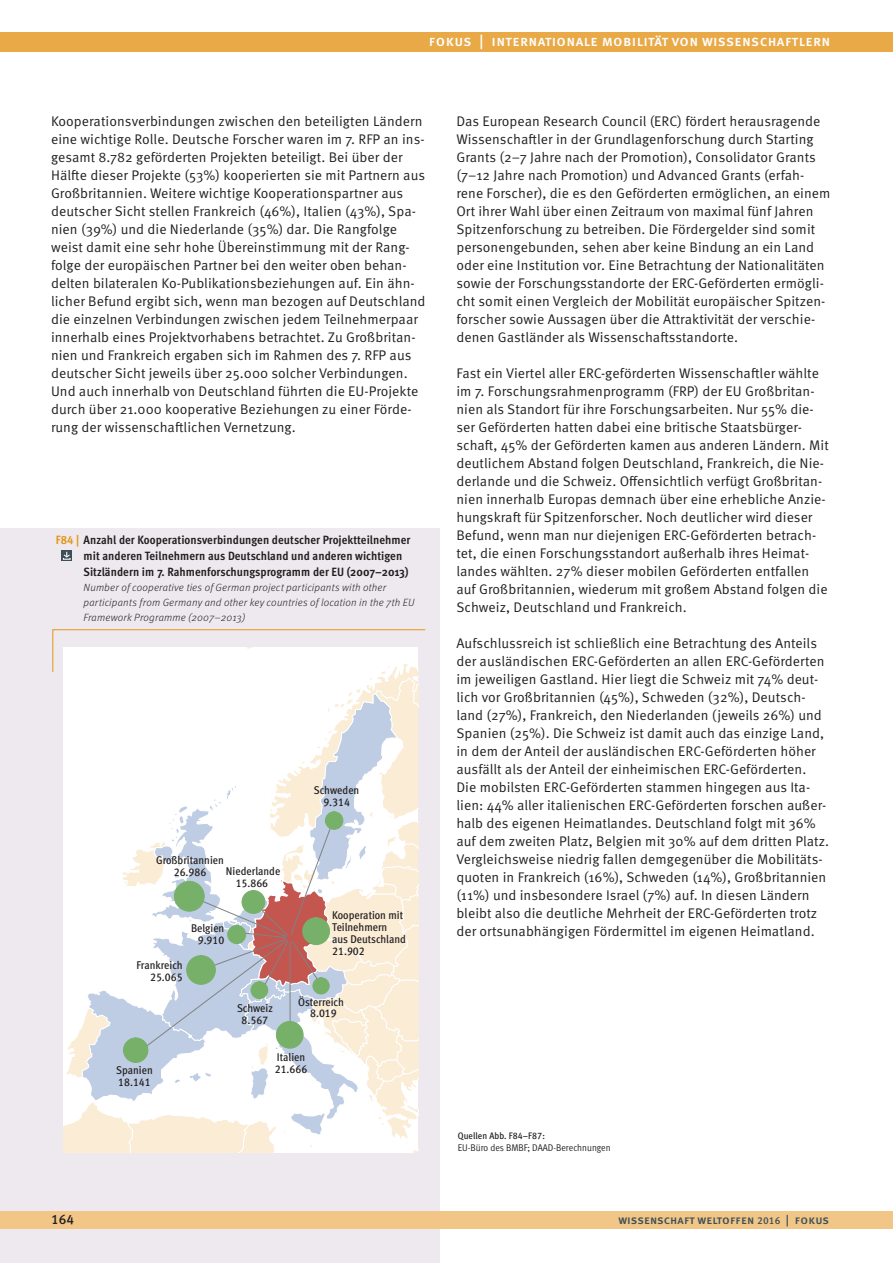
<style>
.page{position:relative;width:893px;height:1263px;background:#fff}
.page>*{position:absolute;margin:0;border:0;box-sizing:border-box;transform-origin:0 0}
.t1{font:500 15px "Meta OT";letter-spacing:.02em;color:#fff}
.t2{font:13.95px/18px "Meta OT Norm";letter-spacing:.005em;color:#231f20}
.t3{font:500 13.5px "Meta OT";color:#231f20}
.t4{font:700 condensed 12px/15.8px "Meta OT";letter-spacing:.005em;color:#231f20;scale:1.05 1}
.t5{font:500 12px "Meta OT";letter-spacing:.005em;color:#3d4f59}
.t6{font:500 condensed 11.25px/11.7px "Meta OT";color:#231f20;text-align:center;scale:1.05 1}
.t7{font:italic 300 10.5px/15px "Meta OT";letter-spacing:.02em;color:#231f20}
.t8{font:9.75px "Meta OT Cond Norm";letter-spacing:-.005em;color:#231f20;scale:1.05 1}
.t9{font:500 condensed 9.45px "Meta OT";letter-spacing:.01em;color:#231f20;scale:1.05 1}
.s1{color:#e29616}
.s2{font-size:10.05px}
</style>
<div class="page">
<div style="left:0;top:528px;width:439px;height:735px;background:#eee9ef"></div>
<div style="left:0;top:32px;width:893px;height:19px;background:#e9a947"></div>
<svg style="left:52px;top:629px;width:374px;height:523px;background:#eeece9"></svg>
<div style="left:0;top:1211px;width:893px;height:17px;background:#f1c686"></div>
<div style="left:62px;top:551px;width:10px;height:10px;background:#3d4f59"></div>
<svg style="left:63px;top:552px;width:8px;height:8px"></svg>
<p class="t1" style="left:429px;top:31px;width:403px">fokus | internationale mobilität von wissenschaftlern</p>
<p class="t2" style="left:51px;top:112px;width:376px">Kooperationsverbindungen zwischen den beteiligten Ländern eine wichtige Rolle. Deutsche Forscher waren im 7. RFP an ins&shy;gesamt 8.782 geförderten Projekten beteiligt. Bei über der Hälfte dieser Projekte (53%) kooperierten sie mit Partnern aus Großbritannien. Weitere wichtige Kooperationspartner aus deutscher Sicht stellen Frankreich (46%), Italien (43%), Spa&shy;nien (39%) und die Niederlande (35%) dar. Die Rangfolge weist damit eine sehr hohe Übereinstimmung mit der Rang&shy;folge der europäischen Partner bei den weiter oben behan&shy;delten bilateralen Ko-Publikationsbeziehungen auf. Ein ähn&shy;licher Befund ergibt sich, wenn man bezogen auf Deutschland die einzelnen Verbindungen zwischen jedem Teilnehmerpaar innerhalb eines Projektvorhabens betrachtet. Zu Großbritan&shy;nien und Frankreich ergaben sich im Rahmen des 7. RFP aus deutscher Sicht jeweils über 25.000 solcher Verbindungen.<br>Und auch innerhalb von Deutschland führten die EU-Projekte durch über 21.000 kooperative Beziehungen zu einer Förde&shy;rung der wissenschaftlichen Vernetzung.</p>
<p class="t2" style="left:456px;top:112px;width:376px">Das European Research Council (ERC) fördert herausragende Wissenschaftler in der Grundlagenforschung durch Starting Grants (2–7 Jahre nach der Promotion), Consolidator Grants (7–12 Jahre nach Promotion) und Advanced Grants (erfah&shy;rene Forscher), die es den Geförderten ermöglichen, an einem Ort ihrer Wahl über einen Zeitraum von maximal fünf Jahren Spitzenforschung zu betreiben. Die Fördergelder sind somit personengebunden, sehen aber keine Bindung an ein Land oder eine Institution vor. Eine Betrachtung der Nationalitäten sowie der Forschungsstandorte der ERC-Geförderten ermögli&shy;cht somit einen Vergleich der Mobilität europäischer Spitzen&shy;forscher sowie Aussagen über die Attraktivität der verschie&shy;denen Gastländer als Wissenschaftsstandorte.</p>
<p class="t2" style="left:456px;top:364px;width:374px">Fast ein Viertel aller ERC-geförderten Wissenschaftler wählte im 7. Forschungsrahmenprogramm (FRP) der EU Großbritan&shy;nien als Standort für ihre Forschungsarbeiten. Nur 55% die&shy;ser Geförderten hatten dabei eine britische Staatsbürger&shy;schaft, 45% der Geförderten kamen aus anderen Ländern. Mit deutlichem Abstand folgen Deutschland, Frankreich, die Nie&shy;derlande und die Schweiz. Offensichtlich verfügt Großbritan&shy;nien innerhalb Europas demnach über eine erhebliche Anzie&shy;hungskraft für Spitzenforscher. Noch deutlicher wird dieser Befund, wenn man nur diejenigen ERC-Geförderten betrach&shy;tet, die einen Forschungsstandort außerhalb ihres Heimat&shy;landes wählten. 27% dieser mobilen Geförderten entfallen auf Großbritannien, wiederum mit großem Abstand folgen die Schweiz, Deutschland und Frankreich.</p>
<p class="t2" style="left:456px;top:634px;width:374px">Aufschlussreich ist schließlich eine Betrachtung des Anteils der ausländischen ERC-Geförderten an allen ERC-Geförderten im jeweiligen Gastland. Hier liegt die Schweiz mit 74% deut&shy;lich vor Großbritannien (45%), Schweden (32%), Deutsch&shy;land (27%), Frankreich, den Niederlanden (jeweils 26%) und Spanien (25%). Die Schweiz ist damit auch das einzige Land, in dem der Anteil der ausländischen ERC-Geförderten höher ausfällt als der Anteil der einheimischen ERC-Geförderten.<br>Die mobilsten ERC-Geförderten stammen hingegen aus Ita&shy;lien: 44% aller italienischen ERC-Geförderten forschen außer&shy;halb des eigenen Heimatlandes. Deutschland folgt mit 36% auf dem zweiten Platz, Belgien mit 30% auf dem dritten Platz.<br>Vergleichsweise niedrig fallen demgegenüber die Mobilitäts&shy;quoten in Frankreich (16%), Schweden (14%), Großbritannien (11%) und insbesondere Israel (7%) auf. In diesen Ländern bleibt also die deutliche Mehrheit der ERC-Geförderten trotz der ortsunabhängigen Fördermittel im eigenen Heimatland.</p>
<p class="t4" style="left:84px;top:532px;width:313px;text-indent:-28px"><span class="s1">F84 |</span> Anzahl der Kooperationsverbindungen deutscher Projektteilnehmer mit anderen Teilnehmern aus Deutschland und anderen wichtigen<br>Sitzländern im 7. Rahmenforschungsprogramm der EU (2007–2013)</p>
<p class="t7" style="left:84px;top:580px;width:333px">Number of cooperative ties of German project participants with other participants from Germany and other key countries of location in the 7th EU<br>Framework Programme (2007–2013)</p>
<p class="t6" style="left:314px;top:784px;width:45px">Schweden<br>9.314</p>
<p class="t6" style="left:156px;top:854px;width:66px">Großbritannien<br>26.986</p>
<p class="t6" style="left:226px;top:865px;width:53px">Niederlande<br>15.866</p>
<p class="t6" style="left:332px;top:909px;width:72px;text-align:left">Kooperation mit<br>Teilnehmern aus Deutschland<br>21.902</p>
<p class="t6" style="left:191px;top:922px;width:33px">Belgien<br>9.910</p>
<p class="t6" style="left:137px;top:959px;width:45px;text-align:right">Frankreich<br>25.065</p>
<p class="t6" style="left:116px;top:1063px;width:36px;text-align:left">Spanien<br>18.141</p>
<p class="t6" style="left:237px;top:1002px;width:36px">Schweiz<br>8.567</p>
<p class="t6" style="left:298px;top:995px;width:45px">Österreich<br>8.019</p>
<p class="t6" style="left:275px;top:1051px;width:32px;text-align:left">Italien<br>21.666</p>
<p class="t9" style="left:458px;top:1130px;width:84px">Quellen Abb. F84–F87:</p>
<p class="t8" style="left:458px;top:1141px;width:147px">EU-Büro des BMBF; DAAD-Berechnungen</p>
<p class="t3" style="left:51px;top:1211px;width:25px">164</p>
<p class="t5" style="left:618px;top:1212px;width:212px">wissenschaft weltoffen <span class="s2">2016</span> | fokus</p>
</div>
